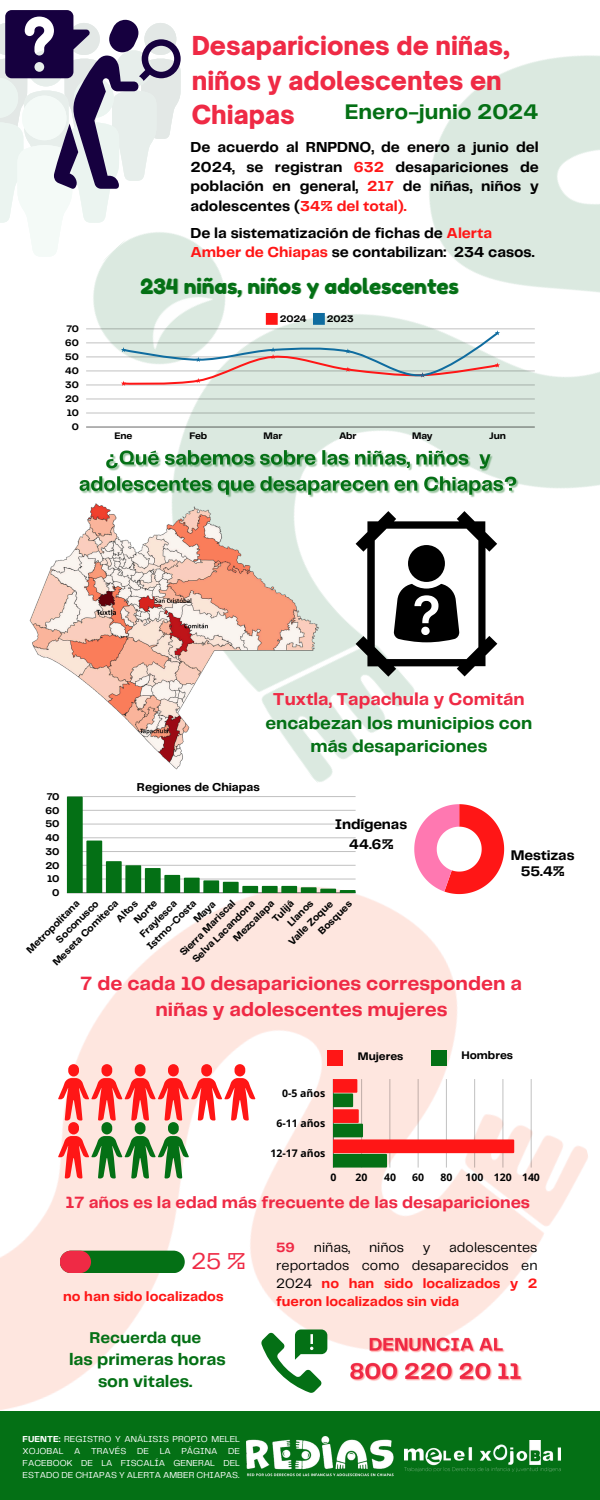
<style>
.page{position:relative;width:600px;height:1500px;background:#fff}
.page>*{position:absolute;margin:0;border:0;box-sizing:border-box;transform-origin:0 0}
.t1{font:900 25px/34.5px "Open Sauce One";color:#ef2a45}
.t2{font:23.9px "Telegraf";color:#ef2a45}
.t3{font:700 22px "Telegraf";color:#047015}
.t4{font:21px "Fredoka One";color:#047015}
.t5{font:700 20px/25.5px "Telegraf";color:#ef2a45;text-align:center}
.t6{font:700 18px/23.2px "Telegraf";color:#047015;text-align:center}
.t7{font:700 17.3px/21.8px "Telegraf";color:#047015;text-align:center}
.t8{font:700 17px "Telegraf";color:#ef2a45}
.t9{font:700 16.3px "Telegraf";color:#047015}
.t10{font:700 15px/19.5px "Telegraf";color:#000;text-align:justify}
.t11{font:700 14.5px/16.1px "Telegraf";letter-spacing:-.005em;color:#000;text-align:center}
.t12{font:700 14px/18px "Telegraf";color:#ff1616;text-align:justify}
.t13{font:14px "Telegraf";color:#000}
.t14{font:700 14px "Telegraf";color:#ef2a45}
.t15{font:700 11.9px "Telegraf";color:#000}
.t16{font:700 11.5px "Telegraf";color:#000}
.t17{font:700 11.4px "Telegraf";color:#000}
.t18{font:700 10.5px "Open Sans";color:#000}
.t19{font:700 10.2px "Telegraf";letter-spacing:-.01em;color:#000}
.t20{font:700 9.9px "Telegraf";letter-spacing:-.01em;color:#000}
.t21{font:9px/12px "Telegraf";color:#fff;text-align:justify}
.s1{color:#ff1616}
.s2{color:#ef2a45}
.s3{font-weight:700}
.s4{font-weight:400;color:#000}
</style>
<div class="page">
<img style="left:0;top:834px;width:600px;height:578px">
<div style="left:0;top:1412px;width:600px;height:88px;background:#047015"></div>
<svg style="left:58px;top:1064px;width:164px;height:114px"></svg>
<svg style="left:414px;top:804px;width:90px;height:90px"></svg>
<hr style="left:531px;top:1079px;width:1px;height:89px;background:#000;opacity:.25">
<svg style="left:333px;top:1079px;width:181px;height:89px"></svg>
<div style="left:431px;top:1051px;width:15px;height:15px;background:#047015"></div>
<hr style="left:67px;top:893px;width:289px;height:1px;background:#000;opacity:.6">
<svg style="left:67px;top:800px;width:289px;height:93px"></svg>
<div style="left:327px;top:1051px;width:16px;height:15px;background:#ff1616"></div>
<div style="left:60px;top:1251px;width:125px;height:22px;background:#047015;border-radius:11px"></div>
<div style="left:60px;top:1251px;width:31px;height:22px;background:#ef2a45;border-radius:11px"></div>
<img style="left:66px;top:55px;width:534px;height:745px">
<div style="left:266px;top:313px;width:12px;height:12px;background:#ff1616"></div>
<div style="left:313px;top:313px;width:12px;height:12px;background:#0f6c9f"></div>
<hr style="left:86px;top:427px;width:449px;height:1px;background:#000;opacity:.6">
<hr style="left:86px;top:413px;width:449px;height:1px;background:#000;opacity:.25">
<hr style="left:86px;top:399px;width:449px;height:1px;background:#000;opacity:.25">
<hr style="left:86px;top:385px;width:449px;height:1px;background:#000;opacity:.25">
<hr style="left:86px;top:371px;width:449px;height:1px;background:#000;opacity:.25">
<hr style="left:86px;top:357px;width:449px;height:1px;background:#e5e5e5">
<hr style="left:86px;top:343px;width:449px;height:1px;background:#000;opacity:.25">
<hr style="left:86px;top:329px;width:449px;height:1px;background:#000;opacity:.25">
<svg style="left:121px;top:330px;width:379px;height:56px"></svg>
<svg style="left:261px;top:1330px;width:66px;height:63px"></svg>
<img style="left:405px;top:1440px;width:156px;height:32px">
<img style="left:246px;top:1436px;width:148px;height:41px">
<img style="left:29px;top:498px;width:296px;height:273px">
<svg style="left:356px;top:511px;width:141px;height:166px"></svg>
<svg style="left:0;top:10px;width:181px;height:247px"></svg>
<img style="left:348px;top:1336px;width:180px;height:48px">
<img style="left:79px;top:450px;width:442px;height:49px">
<h5 class="t1" style="left:192px;top:28px;width:320px">Desapariciones de niñas, niños y adolescentes en<br>Chiapas</h5>
<p class="t3" style="left:345px;top:102px;width:195px">Enero-junio 2024</p>
<p class="t10" style="left:191px;top:138px;width:350px">De acuerdo al RNPDNO, de enero a junio del 2024, se registran <span class="s1">632</span> desapariciones de población en general, <span class="s1">217</span> de niñas, niños y adolescentes (<span class="s1">34% del total).</span></p>
<p class="t10" style="left:191px;top:224px;width:346px">De la sistematización de fichas de <span class="s1">Alerta<br>Amber de Chiapas</span> se contabilizan: 234 casos.</p>
<h5 class="t4" style="left:140px;top:273px;width:320px">234 niñas, niños y adolescentes</h5>
<p class="t20" style="left:66px;top:325px;width:14px">70</p>
<p class="t20" style="left:65px;top:339px;width:15px">60</p>
<p class="t20" style="left:65px;top:353px;width:15px">50</p>
<p class="t20" style="left:65px;top:367px;width:15px">40</p>
<p class="t20" style="left:65px;top:381px;width:15px">30</p>
<p class="t20" style="left:65px;top:395px;width:15px">20</p>
<p class="t20" style="left:67px;top:409px;width:13px">10</p>
<p class="t20" style="left:72px;top:423px;width:9px">0</p>
<p class="t20" style="left:280px;top:315px;width:28px">2024</p>
<p class="t20" style="left:327px;top:315px;width:28px">2023</p>
<p class="t20" style="left:114px;top:432px;width:20px">Ene</p>
<p class="t20" style="left:189px;top:432px;width:19px">Feb</p>
<p class="t20" style="left:264px;top:432px;width:20px">Mar</p>
<p class="t20" style="left:339px;top:432px;width:19px">Abr</p>
<p class="t20" style="left:412px;top:432px;width:22px">May</p>
<p class="t20" style="left:489px;top:432px;width:18px">Jun</p>
<p class="t19" style="left:47px;top:792px;width:14px">70</p>
<p class="t19" style="left:46px;top:806px;width:16px">60</p>
<p class="t19" style="left:45px;top:820px;width:16px">50</p>
<p class="t19" style="left:45px;top:833px;width:16px">40</p>
<p class="t19" style="left:45px;top:847px;width:16px">30</p>
<p class="t19" style="left:45px;top:861px;width:16px">20</p>
<p class="t19" style="left:47px;top:875px;width:14px">10</p>
<p class="t19" style="left:52px;top:888px;width:9px">0</p>
<p class="t6" style="left:265px;top:689px;width:268px"><span class="s2">Tuxtla, Tapachula y Comitán </span>encabezan los municipios con más desapariciones</p>
<p class="t15" style="left:137px;top:782px;width:124px">Regiones de Chiapas</p>
<p class="t11" style="left:335px;top:816px;width:74px;line-height:19.3px">Indígenas<br>44.6%</p>
<p class="t11" style="left:511px;top:848px;width:65px">Mestizas<br>55.4%</p>
<p class="t19" style="left:178px;top:951px;width:76px;rotate:-45deg">Sier a Mariscal</p>
<p class="t19" style="left:271px;top:917px;width:28px;rotate:-45deg">Tulijá</p>
<p class="t19" style="left:286px;top:921px;width:34px;rotate:-45deg">Llanos</p>
<p class="t19" style="left:191px;top:958px;width:85px;rotate:-45deg">Selva Lacandona</p>
<p class="t19" style="left:51px;top:961px;width:90px;rotate:-45deg">Meseta Comiteca</p>
<p class="t19" style="left:145px;top:945px;width:67px;rotate:-45deg">Istmo-Costa</p>
<p class="t19" style="left:115px;top:917px;width:28px;rotate:-45deg">Altos</p>
<p class="t19" style="left:54px;top:938px;width:57px;rotate:-45deg">Soconusco</p>
<p class="t19" style="left:132px;top:919px;width:30px;rotate:-45deg">Norte</p>
<p class="t19" style="left:287px;top:940px;width:60px;rotate:-45deg">Val e Zoque</p>
<p class="t19" style="left:138px;top:933px;width:49px;rotate:-45deg">Fraylesca</p>
<p class="t19" style="left:25px;top:949px;width:72px;rotate:-45deg">Metropolitana</p>
<p class="t19" style="left:232px;top:937px;width:55px;rotate:-45deg">Mezcalapa</p>
<p class="t19" style="left:192px;top:918px;width:28px;rotate:-45deg">Maya</p>
<p class="t19" style="left:317px;top:930px;width:45px;rotate:-45deg">Bosques</p>
<h6 class="t5" style="left:81px;top:972px;width:443px">7 de cada 10 desapariciones corresponden a niñas y adolescentes mujeres</h6>
<p class="t18" style="left:282px;top:1086px;width:44px">0-5 años</p>
<p class="t18" style="left:276px;top:1116px;width:50px">6-11 años</p>
<p class="t18" style="left:271px;top:1146px;width:56px">12-17 años</p>
<p class="t17" style="left:358px;top:1052px;width:47px">Mujeres</p>
<p class="t16" style="left:461px;top:1051px;width:53px">Hombres</p>
<p class="t18" style="left:330px;top:1170px;width:7px">0</p>
<p class="t18" style="left:356px;top:1170px;width:13px">20</p>
<p class="t18" style="left:384px;top:1170px;width:13px">40</p>
<p class="t18" style="left:412px;top:1170px;width:13px">60</p>
<p class="t18" style="left:440px;top:1170px;width:13px">80</p>
<p class="t18" style="left:466px;top:1170px;width:76px">100 120 140</p>
<p class="t8" style="left:66px;top:1195px;width:466px">17 años es la edad más frecuente de las desapariciones</p>
<h2 class="t2" style="left:191px;top:1250px;width:57px">25 %</h2>
<h2 class="t12" style="left:63px;top:1288px;width:162px">no han sido localizados</h2>
<p class="t9" style="left:89px;top:1331px;width:113px">Recuerda que</p>
<p class="t7" style="left:69px;top:1350px;width:158px">las primeras horas son vitales.</p>
<h6 class="t21" style="left:23px;top:1434px;width:219px"><span class="s3">FUENTE:</span> REGISTRO Y ANÁLISIS PROPIO MELEL XOJOBAL A TRAVÉS DE LA PÁGINA DE FACEBOOK DE LA FISCALÍA GENERAL DEL ESTADO DE CHIAPAS Y ALERTA AMBER CHIAPAS.</h6>
<h3 class="t12" style="left:276px;top:1239px;width:263px;text-indent:173px"><span class="s4">adolescentes reportados como desaparecidos en 2024</span> no han sido localizados y 2 fueron localizados sin vida</h3>
<h3 class="t14" style="left:276px;top:1242px;width:20px">59</h3>
<h3 class="t13" style="left:314px;top:1242px;width:38px">niñas,</h3>
<h3 class="t13" style="left:369px;top:1242px;width:37px">niños</h3>
<h3 class="t13" style="left:423px;top:1242px;width:9px">y</h3>
</div>
